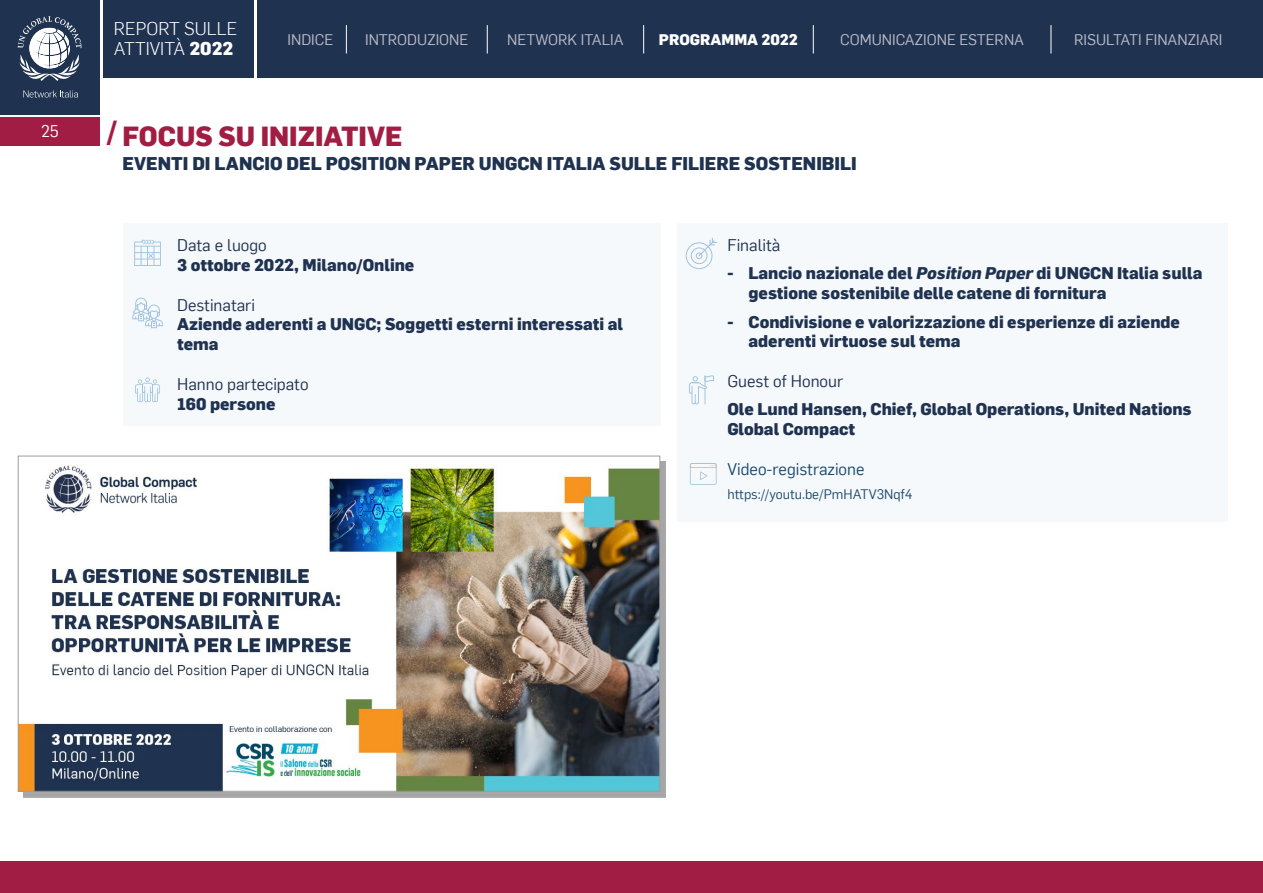
<style>
.page{position:relative;width:1263px;height:893px;background:#fff}
.page>*{position:absolute;margin:0;border:0;box-sizing:border-box;transform-origin:0 0}
.t1{font:800 27px "Flama";color:#a21d43}
.t2{font:800 18px "Flama";color:#1f3250}
.t3{font:300 18px/19.6px "Flama";color:#fff}
.t4{font:800 16.5px/19.8px "Flama";color:#1f3250}
.t5{font:16.5px "Flama";color:#1f3250}
.t6{font:16.5px "Flama";color:#1a496b}
.t7{font:16.5px "Flama";color:#fff}
.t8{font:15px "Flama";color:#bdbcc9}
.t9{font:800 15px "Flama";color:#fff}
.t10{font:13.5px "Flama";color:#1a496b}
.s1{font-weight:800}
.s2{font-style:italic}
</style>
<div class="page">
<div style="left:0;top:862px;width:1263px;height:31px;background:#a21d43"></div>
<div style="left:103px;top:0;width:151px;height:78px;background:#1f3250"></div>
<div style="left:0;top:0;width:100px;height:115px;background:#1f3250"></div>
<div style="left:257px;top:0;width:1006px;height:78px;background:#1f3250"></div>
<svg style="left:23px;top:90px;width:55px;height:8px"></svg>
<svg style="left:18px;top:16px;width:63px;height:65px"></svg>
<div style="left:0;top:118px;width:100px;height:28px;background:#a21d43"></div>
<svg style="left:346px;top:25px;width:1px;height:28px"></svg>
<svg style="left:487px;top:25px;width:1px;height:28px"></svg>
<svg style="left:643px;top:25px;width:1px;height:28px"></svg>
<svg style="left:813px;top:25px;width:1px;height:28px"></svg>
<svg style="left:1050px;top:25px;width:1px;height:28px"></svg>
<div style="left:123px;top:223px;width:537px;height:203px;background:#f6f9fc"></div>
<div style="left:677px;top:223px;width:550px;height:299px;background:#f6f9fc"></div>
<svg style="left:134px;top:240px;width:27px;height:26px"></svg>
<svg style="left:132px;top:298px;width:31px;height:30px"></svg>
<svg style="left:686px;top:238px;width:31px;height:31px"></svg>
<svg style="left:135px;top:377px;width:25px;height:25px"></svg>
<svg style="left:689px;top:375px;width:25px;height:29px"></svg>
<div style="left:23px;top:461px;width:643px;height:336px;background:#000;opacity:.35"></div>
<img style="left:20px;top:461px;width:638px;height:329px">
<svg style="left:690px;top:463px;width:26px;height:22px"></svg>
<p class="t7" style="left:41px;top:120px;width:19px">25</p>
<p class="t3" style="left:114px;top:18px;width:125px">REPORT SULLE<br>ATTIVITÀ <span class="s1">2022</span></p>
<p class="t8" style="left:287px;top:29px;width:47px">INDICE</p>
<p class="t8" style="left:365px;top:29px;width:105px">INTRODUZIONE</p>
<p class="t8" style="left:507px;top:29px;width:118px">NETWORK ITALIA</p>
<p class="t9" style="left:659px;top:28px;width:140px">PROGRAMMA 2022</p>
<p class="t8" style="left:840px;top:29px;width:186px">COMUNICAZIONE ESTERNA</p>
<p class="t8" style="left:1074px;top:29px;width:150px">RISULTATI FINANZIARI</p>
<h1 class="t1" style="left:107px;top:117px;width:297px">/ FOCUS SU INIZIATIVE</h1>
<p class="t2" style="left:123px;top:150px;width:736px">EVENTI DI LANCIO DEL POSITION PAPER UNGCN ITALIA SULLE FILIERE SOSTENIBILI</p>
<p class="t5" style="left:177px;top:234px;width:91px">Data e luogo</p>
<p class="t4" style="left:177px;top:254px;width:239px">3 ottobre 2022, Milano/Online</p>
<p class="t5" style="left:177px;top:293px;width:79px">Destinatari</p>
<p class="t4" style="left:177px;top:313px;width:447px">Aziende aderenti a UNGC; Soggetti esterni interessati al tema</p>
<p class="t5" style="left:177px;top:373px;width:133px">Hanno partecipato</p>
<p class="t4" style="left:177px;top:393px;width:100px">160 persone</p>
<p class="t5" style="left:727px;top:234px;width:54px">Finalità</p>
<p class="t4" style="left:748px;top:262px;width:455px;text-indent:-21px">- Lancio nazionale del <span class="s2">Position Paper</span> di UNGCN Italia sulla gestione sostenibile delle catene di fornitura</p>
<p class="t4" style="left:748px;top:311px;width:433px;text-indent:-21px">- Condivisione e valorizzazione di esperienze di aziende aderenti virtuose sul tema</p>
<p class="t5" style="left:727px;top:370px;width:117px">Guest of Honour</p>
<p class="t4" style="left:727px;top:398px;width:466px">Ole Lund Hansen, Chief, Global Operations, United Nations<br>Global Compact</p>
<p class="t6" style="left:727px;top:457px;width:139px">Video-registrazione</p>
<p class="t10" style="left:727px;top:485px;width:187px">https://youtu.be/PmHATV3Nqf4</p>
</div>
